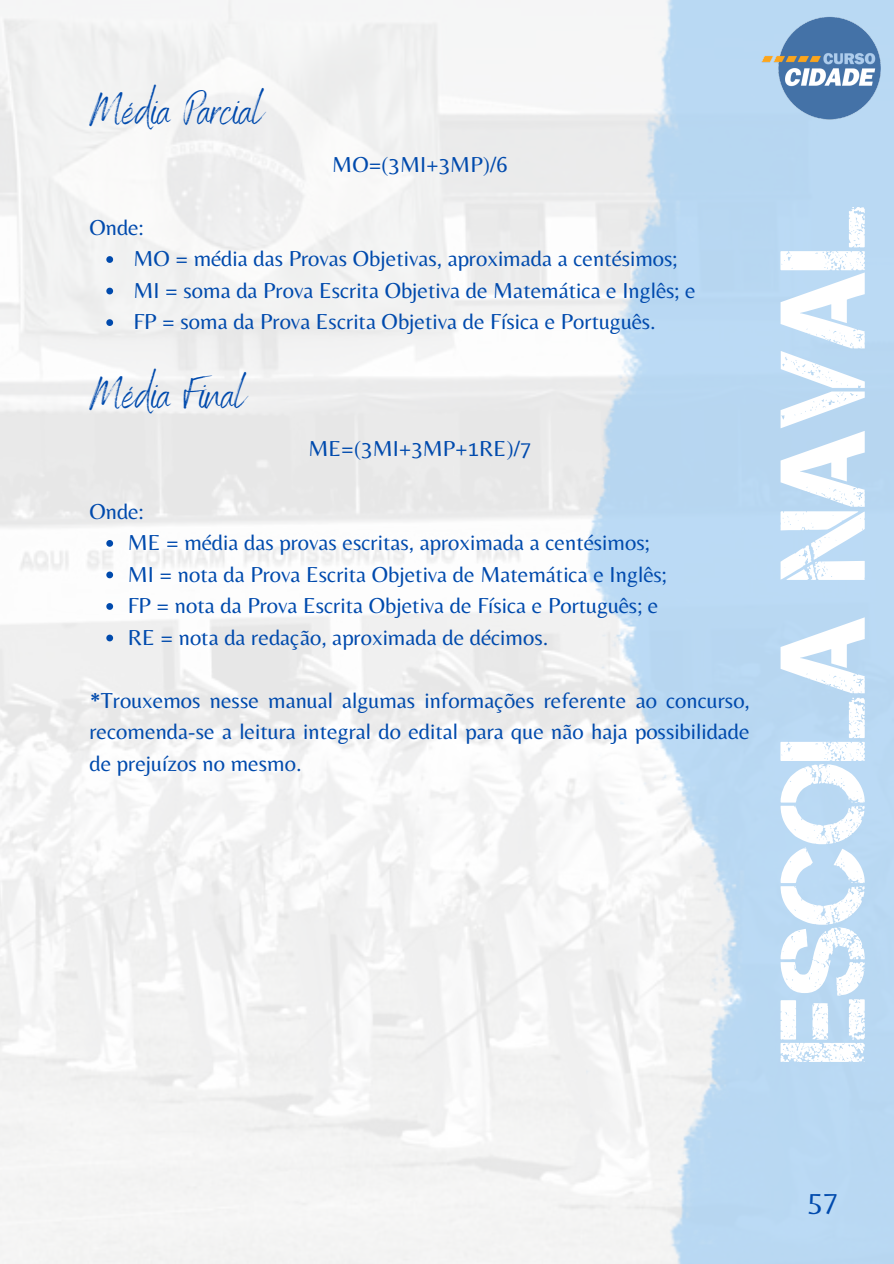
<style>
.page{position:relative;width:894px;height:1264px;background:#fff}
.page>*{position:absolute;margin:0;border:0;box-sizing:border-box;transform-origin:0 0}
.t1{font:120.15px "Captureit";color:#fff}
.t2{font:45px "Benedict";color:#004aad}
.t3{font:30px "Belleza";color:#004aad}
.t4{font:22.5px/31.5px "Belleza";color:#004aad}
</style>
<div class="page">
<img style="left:0;top:0;width:586px;height:1263px">
<img style="left:586px;top:0;width:307px;height:1263px">
<img style="left:754px;top:0;width:139px;height:140px">
<svg style="left:106px;top:256px;width:7px;height:7px"></svg>
<svg style="left:106px;top:288px;width:7px;height:6px"></svg>
<svg style="left:106px;top:319px;width:7px;height:7px"></svg>
<svg style="left:106px;top:540px;width:7px;height:6px"></svg>
<svg style="left:106px;top:571px;width:7px;height:7px"></svg>
<svg style="left:106px;top:603px;width:7px;height:7px"></svg>
<svg style="left:106px;top:634px;width:7px;height:7px"></svg>
<h2 class="t2" style="left:89px;top:81px;width:175px">Média Parcial</h2>
<p class="t4" style="left:89px;top:211px;width:56px">Onde:</p>
<p class="t4" style="left:332px;top:148px;width:177px">MO=(3MI+3MP)/6</p>
<p class="t4" style="left:133px;top:242px;width:563px">MO = média das Provas Objetivas, aproximada a centésimos;<br>MI = soma da Prova Escrita Objetiva de Matemática e Inglês; e<br>FP = soma da Prova Escrita Objetiva de Física e Português.</p>
<h2 class="t2" style="left:89px;top:365px;width:157px">Média Final</h2>
<p class="t4" style="left:89px;top:495px;width:56px">Onde:</p>
<p class="t4" style="left:308px;top:432px;width:224px">ME=(3MI+3MP+1RE)/7</p>
<p class="t4" style="left:128px;top:526px;width:540px">ME = média das provas escritas, aproximada a centésimos; MI = nota da Prova Escrita Objetiva de Matemática e Inglês; FP = nota da Prova Escrita Objetiva de Física e Português; e RE = nota da redação, aproximada de décimos.</p>
<p class="t4" style="left:89px;top:684px;width:661px;text-align:justify">*Trouxemos nesse manual algumas informações referente ao concurso, recomenda-se a leitura integral do edital para que não haja possibilidade de prejuízos no mesmo.</p>
<h1 class="t1" style="left:755px;top:1061px;width:860px;rotate:-90deg">escola naval</h1>
<h3 class="t3" style="left:807px;top:1182px;width:32px">57</h3>
</div>
